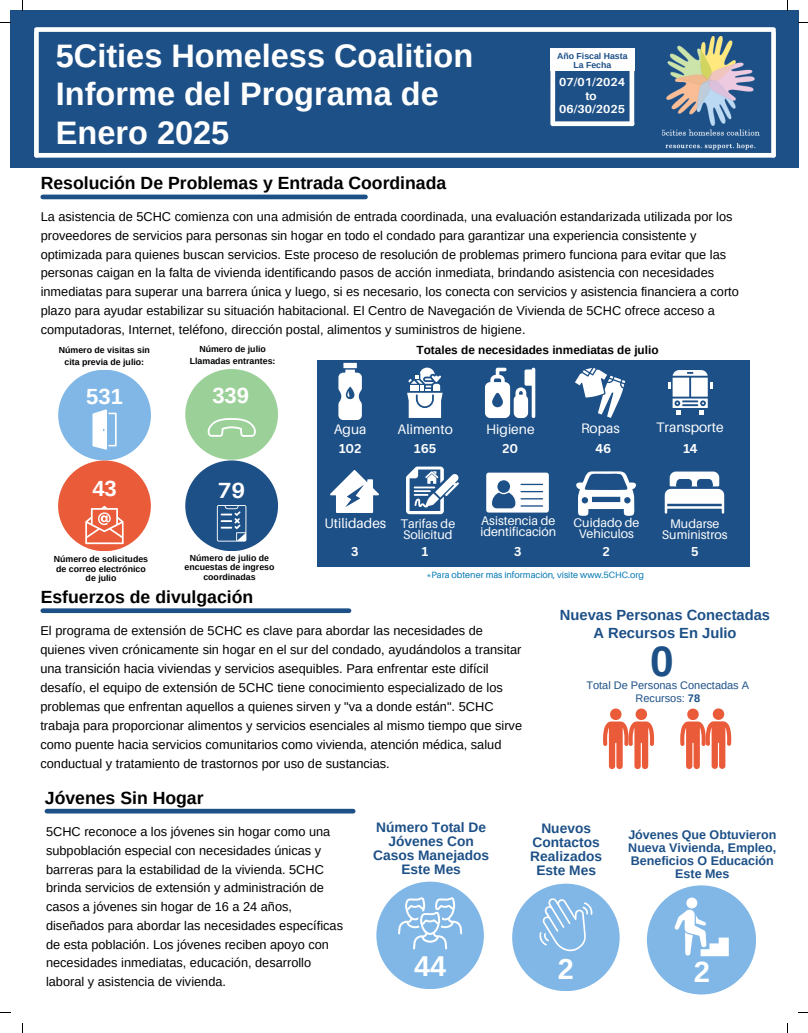
<style>
.page{position:relative;width:808px;height:1033px;background:#fff}
.page>*{position:absolute;margin:0;border:0;box-sizing:border-box;transform-origin:0 0}
.t1{font:700 42.38px "Arimo";color:#1d5087}
.t2{font:700 32.5px/39.4px "Arimo";color:#fff}
.t3{font:700 29.25px "Arimo";color:#fff}
.t4{font:700 28.75px "Arimo";color:#fff}
.t5{font:700 22px "Arimo";color:#fff}
.t6{font:700 21.88px "Aileron";color:#fff}
.t7{font:700 17.62px "Arimo";color:#000}
.t8{font:700 14.75px/17.8px "Arimo";color:#1d5087;text-align:center}
.t9{font:700 13.75px/14px "Arimo";color:#1d5087;text-align:center}
.t10{font:13.75px "Aileron";color:#fff}
.t11{font:12.75px/18.8px "Arimo";color:#000}
.t12{font:12.5px/11.2px "Aileron";color:#fff}
.t13{font:700 12.5px/13.1px "Arimo";color:#1d5087;text-align:center}
.t14{font:700 12.5px "Canva Sans";color:#fff}
.t15{font:700 11.75px "Arimo";color:#000}
.t16{font:700 11.62px/13.5px "Aileron";color:#fff;text-align:center}
.t17{font:11px/12.8px "Arimo";color:#1d5087;text-align:center}
.t18{font:9.12px "Aileron";color:#0077b5}
.t19{font:700 8.75px/9.5px "Arimo";color:#000;text-align:center}
.t20{font:700 8.75px/9px "Arimo";color:#1d5087;text-align:center}
.s1{font-weight:700}
</style>
<div class="page">
<div style="left:10px;top:10px;width:788px;height:158px;background:#1d5087"></div>
<img style="left:661px;top:37px;width:98px;height:112px">
<div style="left:36px;top:27px;width:737px;height:5px;background:#fff"></div>
<div style="left:34px;top:32px;width:5px;height:123px;background:#fff"></div>
<svg style="left:771px;top:32px;width:4px;height:123px"></svg>
<div style="left:36px;top:153px;width:737px;height:5px;background:#fff"></div>
<div style="left:185px;top:369px;width:93px;height:91px;background:#9bd199;border-radius:50%"></div>
<svg style="left:204px;top:418px;width:55px;height:40px"></svg>
<div style="left:58px;top:370px;width:93px;height:90px;background:#80b7e6;border-radius:50%"></div>
<svg style="left:92px;top:409px;width:25px;height:40px"></svg>
<div style="left:58px;top:460px;width:93px;height:91px;background:#ea5b3a;border-radius:50%"></div>
<hr style="left:43px;top:195px;width:322px;height:4px;background:#1d5087">
<div style="left:43px;top:608px;width:306px;height:5px;background:#1d5087"></div>
<svg style="left:603px;top:708px;width:51px;height:61px"></svg>
<svg style="left:680px;top:708px;width:51px;height:61px"></svg>
<div style="left:317px;top:360px;width:432px;height:206px;background:#1d5087"></div>
<div style="left:376px;top:881px;width:108px;height:108px;background:#80b7e6;border-radius:50%"></div>
<svg style="left:398px;top:897px;width:64px;height:52px"></svg>
<div style="left:512px;top:883px;width:107px;height:108px;background:#80b7e6;border-radius:50%"></div>
<svg style="left:539px;top:898px;width:53px;height:54px"></svg>
<div style="left:647px;top:885px;width:109px;height:109px;background:#80b7e6;border-radius:50%"></div>
<svg style="left:674px;top:897px;width:54px;height:59px"></svg>
<div style="left:47px;top:808px;width:306px;height:5px;background:#1d5087"></div>
<svg style="left:668px;top:370px;width:44px;height:44px"></svg>
<svg style="left:485px;top:368px;width:50px;height:50px"></svg>
<svg style="left:575px;top:368px;width:50px;height:50px"></svg>
<svg style="left:407px;top:367px;width:35px;height:51px"></svg>
<div style="left:343px;top:363px;width:14px;height:5px;background:#fff"></div>
<svg style="left:338px;top:369px;width:24px;height:51px"></svg>
<svg style="left:406px;top:466px;width:53px;height:48px"></svg>
<svg style="left:330px;top:470px;width:49px;height:43px"></svg>
<svg style="left:486px;top:472px;width:63px;height:40px"></svg>
<svg style="left:664px;top:471px;width:60px;height:42px"></svg>
<svg style="left:576px;top:471px;width:60px;height:45px"></svg>
<div style="left:550px;top:48px;width:84px;height:23px;background:#fff"></div>
<div style="left:550px;top:69px;width:5px;height:55px;background:#fff"></div>
<div style="left:629px;top:65px;width:5px;height:59px;background:#fff"></div>
<div style="left:554px;top:121px;width:78px;height:5px;background:#fff"></div>
<div style="left:185px;top:460px;width:93px;height:91px;background:#1d5087;border-radius:50%"></div>
<svg style="left:217px;top:505px;width:29px;height:36px"></svg>
<svg style="left:85px;top:506px;width:39px;height:38px"></svg>
<p class="t2" style="left:56px;top:36px;width:419px">5Cities Homeless Coalition</p>
<p class="t2" style="left:56px;top:74px;width:384px">Informe del Programa de<br>Enero 2025</p>
<h1 class="t7" style="left:41px;top:173px;width:407px">Resolución De Problemas y Entrada Coordinada</h1>
<p class="t20" style="left:557px;top:51px;width:72px">Año Fiscal Hasta<br>La Fecha</p>
<h5 class="t16" style="left:559px;top:75px;width:67px">07/01/2024 to<br>06/30/2025</h5>
<p class="t11" style="left:41px;top:207px;width:699px">La asistencia de 5CHC comienza con una admisión de entrada coordinada, una evaluación estandarizada utilizada por los proveedores de servicios para personas sin hogar en todo el condado para garantizar una experiencia consistente y optimizada para quienes buscan servicios. Este proceso de resolución de problemas primero funciona para evitar que las personas caigan en la falta de vivienda identificando pasos de acción inmediata, brindando asistencia con necesidades inmediatas para superar una barrera única y luego, si es necesario, los conecta con servicios y asistencia financiera a corto plazo para ayudar estabilizar su situación habitacional. El Centro de Navegación de Vivienda de 5CHC ofrece acceso a computadoras, Internet, teléfono, dirección postal, alimentos y suministros de higiene.</p>
<p class="t19" style="left:59px;top:344px;width:92px;line-height:11.6px">Número de visitas sin cita previa de julio:</p>
<p class="t5" style="left:86px;top:384px;width:38px">531</p>
<h1 class="t19" style="left:190px;top:343px;width:87px;line-height:11.6px">Número de julio<br>Llamadas entrantes:</h1>
<p class="t5" style="left:212px;top:383px;width:38px">339</p>
<h2 class="t15" style="left:416px;top:343px;width:243px">Totales de necesidades inmediatas de julio</h2>
<p class="t10" style="left:334px;top:421px;width:34px">Agua</p>
<p class="t10" style="left:397px;top:421px;width:57px">Alimento</p>
<p class="t10" style="left:486px;top:421px;width:50px">Higiene</p>
<h6 class="t10" style="left:581px;top:419px;width:40px">Ropas</h6>
<p class="t10" style="left:656px;top:419px;width:69px">Transporte</p>
<h5 class="t14" style="left:339px;top:440px;width:24px">102</h5>
<p class="t14" style="left:414px;top:440px;width:24px">165</p>
<p class="t14" style="left:502px;top:440px;width:17px">20</p>
<h5 class="t14" style="left:595px;top:440px;width:17px">46</h5>
<p class="t14" style="left:683px;top:440px;width:16px">14</p>
<p class="t5" style="left:92px;top:476px;width:26px">43</p>
<p class="t6" style="left:218px;top:476px;width:29px">79</p>
<h5 class="t10" style="left:324px;top:514px;width:63px">Utilidades</h5>
<h6 class="t12" style="left:400px;top:517px;width:56px">Tarifas de<br>Solicitud</h6>
<p class="t12" style="left:480px;top:515px;width:77px">Asistencia de identificación</p>
<h5 class="t12" style="left:573px;top:516px;width:67px;text-align:center">Cuidado de<br>Vehiculos</h5>
<h6 class="t12" style="left:670px;top:517px;width:51px">Mudarse</h6>
<p class="t12" style="left:662px;top:529px;width:67px">Suministros</p>
<p class="t19" style="left:54px;top:554px;width:96px">Número de solicitudes de correo electrónico de julio</p>
<h3 class="t19" style="left:184px;top:553px;width:91px">Número de julio de encuestas de ingreso coordinadas</h3>
<p class="t14" style="left:351px;top:543px;width:9px">3</p>
<h5 class="t14" style="left:422px;top:543px;width:8px">1</h5>
<p class="t14" style="left:514px;top:543px;width:9px">3</p>
<p class="t14" style="left:603px;top:543px;width:8px">2</p>
<p class="t14" style="left:691px;top:543px;width:9px">5</p>
<p class="t18" style="left:426px;top:569px;width:219px">*Para obtener más información, visite www.5CHC.org</p>
<p class="t7" style="left:41px;top:587px;width:214px">Esfuerzos de divulgación</p>
<h6 class="t11" style="left:40px;top:621px;width:483px">El programa de extensión de 5CHC es clave para abordar las necesidades de quienes viven crónicamente sin hogar en el sur del condado, ayudándolos a transitar una transición hacia viviendas y servicios asequibles. Para enfrentar este difícil desafío, el equipo de extensión de 5CHC tiene conocimiento especializado de los problemas que enfrentan aquellos a quienes sirven y "va a donde están". 5CHC trabaja para proporcionar alimentos y servicios esenciales al mismo tiempo que sirve como puente hacia servicios comunitarios como vivienda, atención médica, salud conductual y tratamiento de trastornos por uso de sustancias.</h6>
<h2 class="t7" style="left:45px;top:787px;width:160px">Jóvenes Sin Hogar</h2>
<p class="t11" style="left:46px;top:822px;width:298px">5CHC reconoce a los jóvenes sin hogar como una subpoblación especial con necesidades únicas y barreras para la estabilidad de la vivienda. 5CHC brinda servicios de extensión y administración de casos a jóvenes sin hogar de 16 a 24 años, diseñados para abordar las necesidades específicas de esta población. Los jóvenes reciben apoyo con necesidades inmediatas, educación, desarrollo laboral y asistencia de vivienda.</p>
<p class="t9" style="left:373px;top:819px;width:118px">Número Total De<br>Jóvenes Con<br>Casos Manejados<br>Este Mes</p>
<p class="t4" style="left:414px;top:949px;width:33px">44</p>
<p class="t8" style="left:560px;top:606px;width:212px">Nuevas Personas Conectadas<br>A Recursos En Julio</p>
<p class="t1" style="left:650px;top:637px;width:25px">0</p>
<p class="t17" style="left:586px;top:679px;width:164px">Total De Personas Conectadas A<br>Recursos: <span class="s1">78</span></p>
<p class="t9" style="left:530px;top:821px;width:73px">Nuevos<br>Contactos<br>Realizados<br>Este Mes</p>
<p class="t13" style="left:628px;top:827px;width:149px">Jóvenes Que Obtuvieron<br>Nueva Vivienda, Empleo,<br>Beneficios O Educación<br>Este Mes</p>
<p class="t4" style="left:558px;top:953px;width:17px">2</p>
<p class="t3" style="left:693px;top:955px;width:18px">2</p>
</div>
